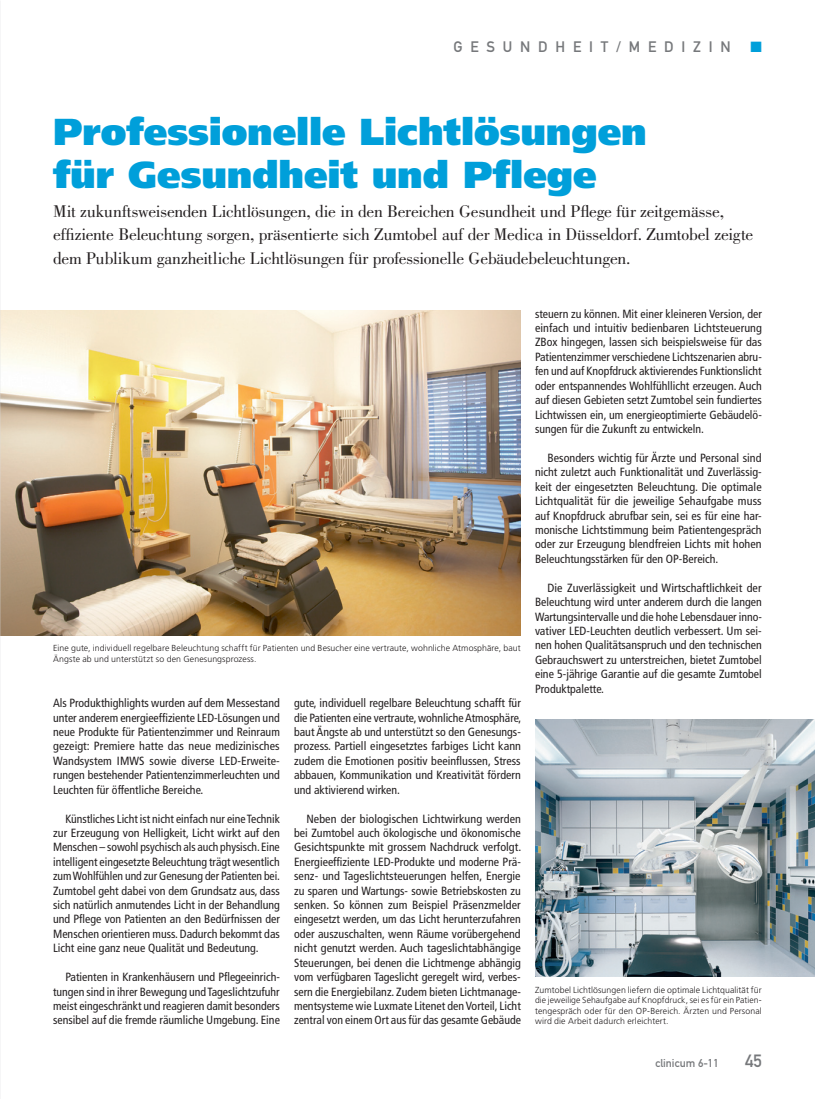
<style>
.page{position:relative;width:815px;height:1099px;background:#fff}
.page>*{position:absolute;margin:0;border:0;box-sizing:border-box;transform-origin:0 0}
.t1{font:900 37.5px/43.8px "Frutiger LT Std";letter-spacing:-.005em;color:#009fda}
.t2{font:17.5px/23.8px "Bodoni Std";letter-spacing:-.015em;color:#231f20}
.t3{font:17.5px "DIN Mittelschrift Std";color:#76787b}
.t4{font:15px "DIN Mittelschrift Std";letter-spacing:.52em;color:#76787b}
.t5{font:15px "Zapf Dingbats ITC";color:#009fda}
.t6{font:condensed 11.88px/14.4px "Frutiger LT Std";color:#231f20;text-align:justify}
.t7{font:11.25px "DIN Mittelschrift Std";color:#76787b}
.t8{font:300 8.75px/10.6px "Frutiger LT Std";letter-spacing:.01em;color:#231f20}
</style>
<div class="page">
<img style="left:0;top:310px;width:521px;height:325px">
<img style="left:535px;top:719px;width:280px;height:257px">
<hr style="left:0;top:775px;width:1px;height:323px;background:#f6f6f7">
<p class="t4" style="left:453px;top:38px;width:279px">GESUNDHEIT/MEDIZIN</p>
<p class="t5" style="left:750px;top:40px;width:13px">■</p>
<h1 class="t1" style="left:53px;top:109px;width:595px">Professionelle Lichtlösungen für Gesundheit und Pflege</h1>
<p class="t2" style="left:53px;top:199px;width:702px">Mit zukunftsweisenden Lichtlösungen, die in den Bereichen Gesundheit und Pflege für zeitgemässe, effiziente Beleuchtung sorgen, präsentierte sich Zumtobel auf der Medica in Düsseldorf. Zumtobel zeigte dem Publikum ganzheitliche Lichtlösungen für professionelle Gebäudebeleuchtungen.</p>
<p class="t8" style="left:53px;top:643px;width:469px">Eine gute, individuell regelbare Beleuchtung schafft für Patienten und Besucher eine vertraute, wohnliche Atmosphäre, baut<br>Ängste ab und unterstützt so den Genesungsprozess.</p>
<p class="t6" style="left:53px;top:696px;width:228px">Als Produkthighlights wurden auf dem Messestand unter anderem energieeffiziente LED-Lösungen und neue Produkte für Patientenzimmer und Reinraum gezeigt: Premiere hatte das neue medizinisches Wandsystem IMWS sowie diverse LED-Erweite&shy;rungen bestehender Patientenzimmerleuchten und Leuchten für öffentliche Bereiche.</p>
<p class="t6" style="left:53px;top:811px;width:228px;text-indent:12px">Künstliches Licht ist nicht einfach nur eine Technik zur Erzeugung von Helligkeit, Licht wirkt auf den Menschen – sowohl psychisch als auch physisch. Eine intelligent eingesetzte Beleuchtung trägt wesentlich zum Wohlfühlen und zur Genesung der Patienten bei.<br>Zumtobel geht dabei von dem Grundsatz aus, dass sich natürlich anmutendes Licht in der Behandlung und Pflege von Patienten an den Bedürfnissen der Menschen orientieren muss. Dadurch bekommt das Licht eine ganz neue Qualität und Bedeutung.</p>
<p class="t6" style="left:53px;top:969px;width:228px;text-indent:12px">Patienten in Krankenhäusern und Pflegeeinrich&shy;tungen sind in ihrer Bewegung und Tageslichtzufuhr meist eingeschränkt und reagieren damit besonders sensibel auf die fremde räumliche Umgebung. Eine</p>
<p class="t6" style="left:294px;top:696px;width:229px">gute, individuell regelbare Beleuchtung schafft für die Patienten eine vertraute, wohnliche Atmosphäre, baut Ängste ab und unterstützt so den Genesungs&shy;prozess. Partiell eingesetztes farbiges Licht kann zudem die Emotionen positiv beeinflussen, Stress abbauen, Kommunikation und Kreativität fördern und aktivierend wirken.</p>
<p class="t6" style="left:294px;top:811px;width:229px;text-indent:12px">Neben der biologischen Lichtwirkung werden bei Zumtobel auch ökologische und ökonomische Gesichtspunkte mit grossem Nachdruck verfolgt.<br>Energieeffiziente LED-Produkte und moderne Prä&shy;senz- und Tageslichtsteuerungen helfen, Energie zu sparen und Wartungs- sowie Betriebskosten zu senken. So können zum Beispiel Präsenzmelder eingesetzt werden, um das Licht herunterzufahren oder auszuschalten, wenn Räume vorübergehend nicht genutzt werden. Auch tageslichtabhängige Steuerungen, bei denen die Lichtmenge abhängig vom verfügbaren Tageslicht geregelt wird, verbes&shy;sern die Energiebilanz. Zudem bieten Lichtmanage&shy;mentsysteme wie Luxmate Litenet den Vorteil, Licht zentral von einem Ort aus für das gesamte Gebäude</p>
<p class="t6" style="left:535px;top:306px;width:228px">steuern zu können. Mit einer kleineren Version, der einfach und intuitiv bedienbaren Lichtsteuerung ZBox hingegen, lassen sich beispielsweise für das Patientenzimmer verschiedene Lichtszenarien abru&shy;fen und auf Knopfdruck aktivierendes Funktionslicht oder entspannendes Wohlfühllicht erzeugen. Auch auf diesen Gebieten setzt Zumtobel sein fundiertes Lichtwissen ein, um energieoptimierte Gebäudelö&shy;sungen für die Zukunft zu entwickeln.</p>
<p class="t6" style="left:535px;top:450px;width:228px;text-indent:12px">Besonders wichtig für Ärzte und Personal sind nicht zuletzt auch Funktionalität und Zuverlässig&shy;keit der eingesetzten Beleuchtung. Die optimale Lichtqualität für die jeweilige Sehaufgabe muss auf Knopfdruck abrufbar sein, sei es für eine har&shy;monische Lichtstimmung beim Patientengespräch oder zur Erzeugung blendfreien Lichts mit hohen Beleuchtungsstärken für den OP-Bereich.</p>
<p class="t6" style="left:535px;top:580px;width:228px;text-indent:12px">Die Zuverlässigkeit und Wirtschaftlichkeit der Beleuchtung wird unter anderem durch die langen Wartungsintervalle und die hohe Lebensdauer inno&shy;vativer LED-Leuchten deutlich verbessert. Um sei&shy;nen hohen Qualitätsanspruch und den technischen Gebrauchswert zu unterstreichen, bietet Zumtobel eine 5-jährige Garantie auf die gesamte Zumtobel Produktpalette.</p>
<p class="t8" style="left:535px;top:984px;width:228px;text-align:justify">Zumtobel Lichtlösungen liefern die optimale Lichtqualität für die jeweilige Sehaufgabe auf Knopfdruck, sei es für ein Patien&shy;tengespräch oder für den OP-Bereich. Ärzten und Personal wird die Arbeit dadurch erleichtert.</p>
<p class="t7" style="left:655px;top:1056px;width:65px">clinicum 6-11</p>
<h2 class="t3" style="left:745px;top:1050px;width:18px">45</h2>
</div>
